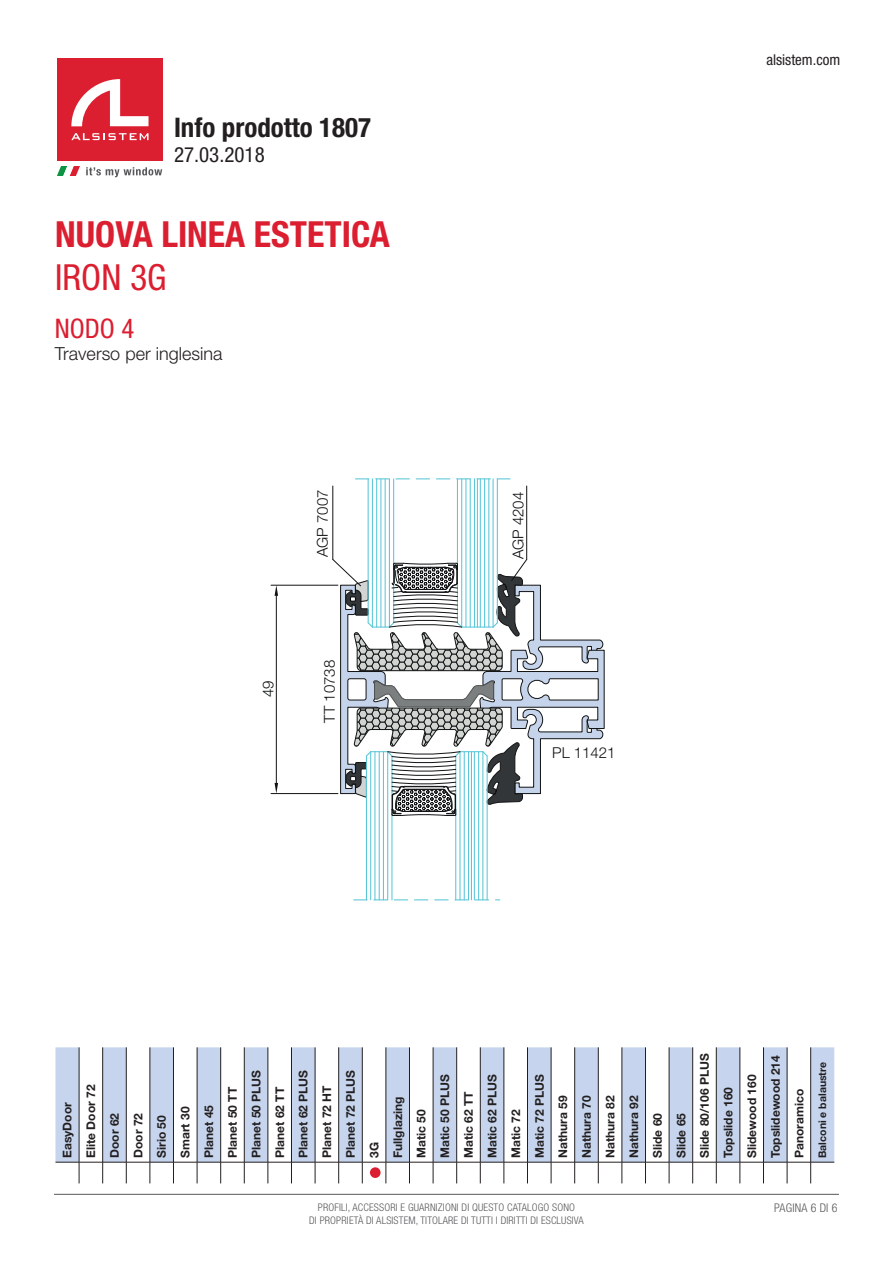
<style>
.page{position:relative;width:893px;height:1263px;background:#fff}
.page>*{position:absolute;margin:0;border:0;box-sizing:border-box;transform-origin:0 0}
.t1{font:700 condensed 36px "Helvetica Neue LT Std";color:#db1e30}
.t2{font:condensed 36px "Helvetica Neue LT Std";color:#db1e30}
.t3{font:700 condensed 27px "Helvetica Neue LT Std";color:#231f20}
.t4{font:condensed 27px "Helvetica Neue LT Std";color:#db1e30}
.t5{font:condensed 21px "Helvetica Neue LT Std";color:#231f20}
.t6{font:300 18px "Helvetica Neue LT Std";color:#231f20}
.t7{font:300 15px "Helvetica Neue LT Std";color:#111314}
.t8{font:condensed 15px "Helvetica Neue LT Std";color:#231f20}
.t9{font:700 12px/23.5px "Helvetica Neue LT Std";color:#231f20}
.t10{font:300 condensed 12px "Helvetica Neue LT Std";letter-spacing:.015em;color:#57585a}
.t11{font:300 condensed 10.5px/12.6px "Helvetica Neue LT Std";letter-spacing:.015em;color:#57585a;text-align:center}
.t12{font:700 10.5px "Helvetica Neue LT Std";color:#231f20}
</style>
<div class="page">
<div style="left:57px;top:58px;width:106px;height:102px;background:#db1e30"></div>
<svg style="left:71px;top:133px;width:78px;height:7px"></svg>
<svg style="left:71px;top:79px;width:78px;height:47px"></svg>
<svg style="left:57px;top:167px;width:105px;height:10px"></svg>
<hr style="left:54px;top:1194px;width:785px;height:1px;background:#57585a">
<svg style="left:55px;top:1047px;width:779px;height:136px"></svg>
<div style="left:370px;top:1167px;width:11px;height:11px;background:#db1e30;border-radius:50%"></div>
<hr style="left:271px;top:585px;width:67px;height:1px;background:#111314">
<hr style="left:271px;top:793px;width:67px;height:1px;background:#111314">
<hr style="left:276px;top:596px;width:1px;height:187px;background:#111314">
<svg style="left:275px;top:585px;width:3px;height:11px"></svg>
<svg style="left:275px;top:783px;width:3px;height:10px"></svg>
<hr style="left:333px;top:486px;width:1px;height:73px;background:#111314">
<hr style="left:526px;top:486px;width:1px;height:73px;background:#111314">
<hr style="left:368px;top:479px;width:1px;height:144px;background:#5bc7d8">
<hr style="left:372px;top:479px;width:1px;height:148px;background:#5bc7d8">
<hr style="left:376px;top:479px;width:1px;height:148px;background:#5bc7d8">
<hr style="left:380px;top:479px;width:1px;height:148px;background:#5bc7d8">
<hr style="left:385px;top:479px;width:1px;height:148px;background:#5bc7d8">
<hr style="left:389px;top:479px;width:1px;height:148px;background:#5bc7d8">
<hr style="left:393px;top:479px;width:1px;height:144px;background:#5bc7d8">
<hr style="left:457px;top:479px;width:1px;height:144px;background:#5bc7d8">
<hr style="left:461px;top:479px;width:1px;height:148px;background:#5bc7d8">
<hr style="left:474px;top:479px;width:1px;height:148px;background:#5bc7d8">
<hr style="left:477px;top:479px;width:1px;height:148px;background:#5bc7d8">
<hr style="left:480px;top:479px;width:1px;height:148px;background:#5bc7d8">
<hr style="left:493px;top:479px;width:1px;height:148px;background:#5bc7d8">
<hr style="left:497px;top:479px;width:1px;height:144px;background:#5bc7d8">
<hr style="left:470px;top:479px;width:1px;height:148px;background:#5bc7d8">
<hr style="left:488px;top:479px;width:1px;height:148px;background:#5bc7d8">
<svg style="left:355px;top:478px;width:155px;height:1px"></svg>
<hr style="left:366px;top:756px;width:1px;height:144px;background:#5bc7d8">
<hr style="left:370px;top:752px;width:1px;height:148px;background:#5bc7d8">
<hr style="left:374px;top:752px;width:1px;height:148px;background:#5bc7d8">
<hr style="left:379px;top:752px;width:1px;height:148px;background:#5bc7d8">
<hr style="left:383px;top:752px;width:1px;height:148px;background:#5bc7d8">
<hr style="left:387px;top:752px;width:1px;height:148px;background:#5bc7d8">
<hr style="left:391px;top:756px;width:1px;height:144px;background:#5bc7d8">
<hr style="left:455px;top:756px;width:1px;height:144px;background:#5bc7d8">
<hr style="left:459px;top:752px;width:1px;height:148px;background:#5bc7d8">
<hr style="left:468px;top:752px;width:1px;height:148px;background:#5bc7d8">
<hr style="left:471px;top:752px;width:1px;height:148px;background:#5bc7d8">
<hr style="left:474px;top:752px;width:1px;height:148px;background:#5bc7d8">
<hr style="left:482px;top:752px;width:1px;height:148px;background:#5bc7d8">
<hr style="left:487px;top:756px;width:1px;height:144px;background:#5bc7d8">
<hr style="left:464px;top:752px;width:1px;height:148px;background:#5bc7d8">
<hr style="left:478px;top:752px;width:1px;height:148px;background:#5bc7d8">
<svg style="left:354px;top:899px;width:146px;height:1px"></svg>
<hr style="left:465px;top:479px;width:1px;height:148px;background:#5bc7d8">
<hr style="left:484px;top:479px;width:1px;height:148px;background:#5bc7d8">
<svg style="left:332px;top:536px;width:272px;height:280px"></svg>
<h2 class="t3" style="left:174px;top:111px;width:199px">Info prodotto 1807</h2>
<h3 class="t5" style="left:174px;top:143px;width:92px">27.03.2018</h3>
<h1 class="t1" style="left:55px;top:212px;width:336px">NUOVA LINEA ESTETICA</h1>
<h1 class="t2" style="left:55px;top:257px;width:113px">IRON 3G</h1>
<h2 class="t4" style="left:55px;top:313px;width:81px">NODO 4</h2>
<h3 class="t6" style="left:55px;top:342px;width:169px">Traverso per inglesina</h3>
<p class="t7" style="left:259px;top:697px;width:18px;rotate:-90deg">49</p>
<p class="t7" style="left:313px;top:557px;width:69px;rotate:-90deg">AGP 7007</p>
<p class="t7" style="left:509px;top:559px;width:69px;rotate:-90deg">AGP 4204</p>
<p class="t7" style="left:320px;top:723px;width:64px;rotate:-90deg">TT 10738</p>
<p class="t7" style="left:552px;top:744px;width:65px">PL 11421</p>
<p class="t8" style="left:766px;top:51px;width:75px">alsistem.com</p>
<p class="t9" style="left:55px;top:1158px;width:106px;rotate:-90deg">EasyDoor<br>Elite Door 72<br>Door 62<br>Door 72<br>Sirio 50<br>Smart 30<br>Planet 45<br>Planet 50 TT<br>Planet 50 PLUS<br>Planet 62 TT<br>Planet 62 PLUS<br>Planet 72 HT<br>Planet 72 PLUS<br>3G<br>Fullglazing<br>Matic 50<br>Matic 50 PLUS<br>Matic 62 TT<br>Matic 62 PLUS<br>Matic 72<br>Matic 72 PLUS<br>Nathura 59<br>Nathura 70<br>Nathura 82<br>Nathura 92<br>Slide 60<br>Slide 65<br>Slide 80/106 PLUS<br>Topslide 160<br>Slidewood 160<br>Topslidewood 214<br>Panoramico</p>
<p class="t12" style="left:816px;top:1158px;width:98px;rotate:-90deg">Balconi e balaustre</p>
<p class="t11" style="left:309px;top:1201px;width:276px">PROFILI, ACCESSORI E GUARNIZIONI DI QUESTO CATALOGO SONO<br>DI PROPRIETÀ DI ALSISTEM, TITOLARE DI TUTTI I DIRITTI DI ESCLUSIVA</p>
<p class="t10" style="left:774px;top:1201px;width:65px">PAGINA 6 DI 6</p>
</div>
